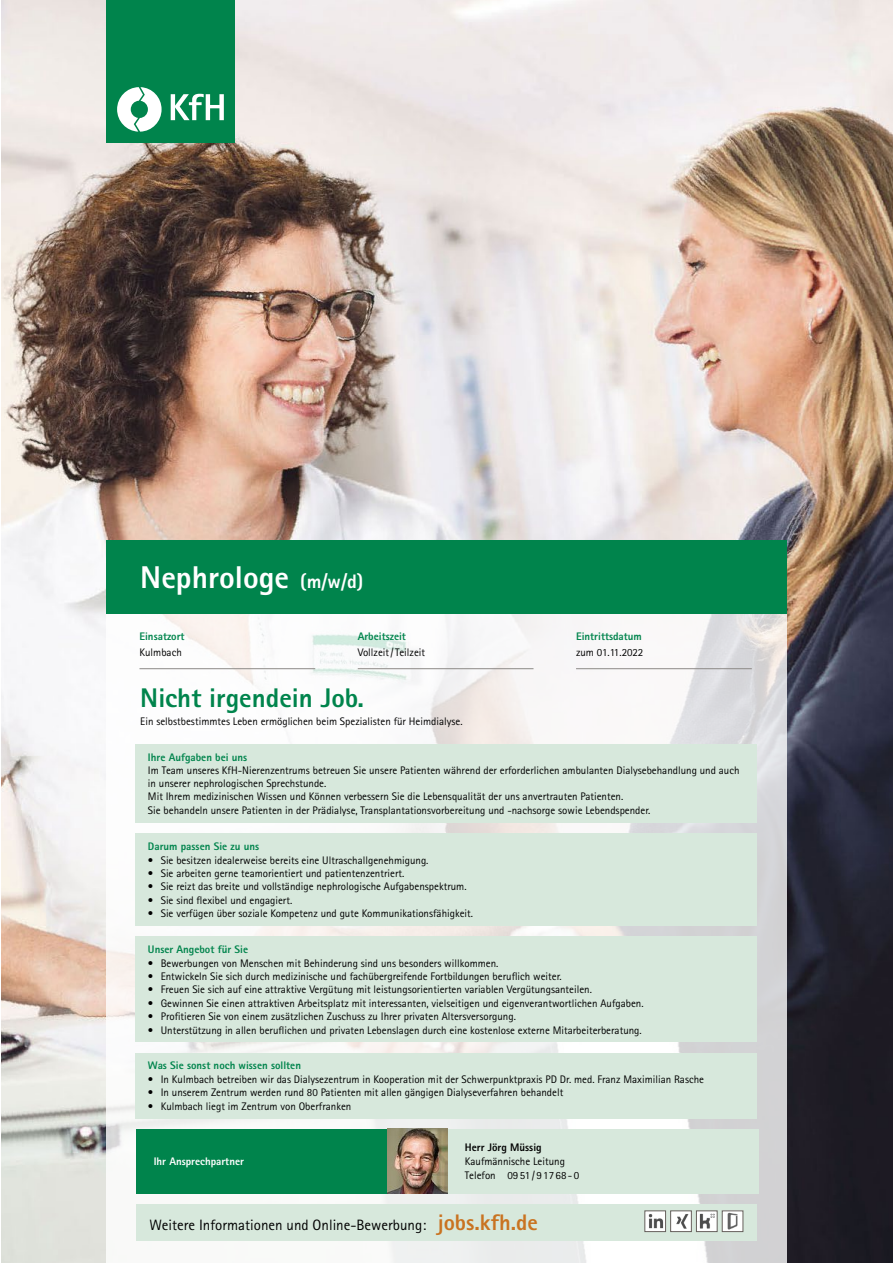
<style>
.page{position:relative;width:893px;height:1263px;background:#fff}
.page>*{position:absolute;margin:0;border:0;box-sizing:border-box;transform-origin:0 0}
.t1{font:800 31.5px "Rotis Sans Serif Std";color:#fff}
.t2{font:800 27px "Rotis Sans Serif Std";color:#00844c}
.t3{font:15px "Rotis Sans Serif Std";color:#000}
.t4{font:10.95px/13.8px "Rotis Sans Serif Std";color:#000}
.t5{font:800 10.95px "Rotis Sans Serif Std";color:#00844c}
.t6{font:800 10.95px "Rotis Sans Serif Std";color:#fff}
.t7{font:800 10.95px "Rotis Sans Serif Std";color:#000}
.s1{font-size:19.5px}
.s2{font-weight:800;font-size:22.5px;color:#c97321}
</style>
<div class="page">
<img style="left:1px;top:0;width:892px;height:1263px">
<svg style="left:106px;top:613px;width:681px;height:650px"></svg>
<div style="left:106px;top:540px;width:681px;height:73px;background:#00844c"></div>
<hr style="left:139px;top:668px;width:176px;height:1px;background:#8c8986">
<hr style="left:358px;top:668px;width:175px;height:1px;background:#8c8986">
<hr style="left:576px;top:668px;width:176px;height:1px;background:#8c8986">
<div style="left:136px;top:1204px;width:621px;height:36px;background:#d7e8dc"></div>
<img style="left:672px;top:1212px;width:18px;height:18px">
<div style="left:670px;top:1210px;width:22px;height:22px;border:1px solid #66605c"></div>
<img style="left:646px;top:1212px;width:18px;height:18px">
<div style="left:644px;top:1210px;width:22px;height:22px;border:1px solid #66605c"></div>
<div style="left:696px;top:1211px;width:21px;height:20px;background:#fff"></div>
<img style="left:699px;top:1213px;width:16px;height:16px">
<div style="left:696px;top:1210px;width:21px;height:22px;border:1px solid #66605c"></div>
<img style="left:724px;top:1212px;width:17px;height:18px">
<div style="left:722px;top:1210px;width:21px;height:22px;border:1px solid #66605c"></div>
<div style="left:135px;top:744px;width:622px;height:79px;background:#d7e8dc"></div>
<div style="left:135px;top:833px;width:622px;height:93px;background:#d7e8dc"></div>
<div style="left:135px;top:936px;width:622px;height:106px;background:#d7e8dc"></div>
<div style="left:135px;top:1053px;width:622px;height:65px;background:#d7e8dc"></div>
<div style="left:137px;top:1129px;width:251px;height:64px;background:#00844c"></div>
<img style="left:388px;top:1129px;width:60px;height:64px">
<div style="left:448px;top:1129px;width:310px;height:64px;background:#d7e8dc"></div>
<div style="left:106px;top:0;width:128px;height:142px;background:#00844c"></div>
<svg style="left:171px;top:94px;width:53px;height:26px"></svg>
<svg style="left:117px;top:87px;width:45px;height:45px"></svg>
<h1 class="t1" style="left:140px;top:557px;width:225px">Nephrologe <span class="s1">(m/w/d)</span></h1>
<p class="t5" style="left:139px;top:630px;width:47px">Einsatzort</p>
<p class="t4" style="left:139px;top:645px;width:44px">Kulmbach</p>
<p class="t5" style="left:358px;top:630px;width:50px">Arbeitszeit</p>
<p class="t4" style="left:358px;top:645px;width:69px">Vollzeit/ Teilzeit</p>
<p class="t5" style="left:576px;top:630px;width:67px">Eintrittsdatum</p>
<p class="t4" style="left:576px;top:645px;width:69px">zum 01.11.2022</p>
<h2 class="t2" style="left:140px;top:680px;width:225px">Nicht irgendein Job.</h2>
<p class="t4" style="left:140px;top:714px;width:324px">Ein selbstbestimmtes Leben ermöglichen beim Spezialisten für Heimdialyse.</p>
<p class="t5" style="left:148px;top:750px;width:101px">Ihre Aufgaben bei uns</p>
<p class="t4" style="left:148px;top:764px;width:593px;line-height:12.1px">Im Team unseres KfH-Nierenzentrums betreuen Sie unsere Patienten während der erforderlichen ambulanten Dialysebehandlung und auch in unserer nephrologischen Sprechstunde.</p>
<p class="t4" style="left:148px;top:790px;width:504px">Mit Ihrem medizinischen Wissen und Können verbessern Sie die Lebensqualität der uns anvertrauten Patienten.<br>Sie behandeln unsere Patienten in der Prädialyse, Transplantationsvorbereitung und -nachsorge sowie Lebendspender.</p>
<p class="t5" style="left:148px;top:839px;width:113px">Darum passen Sie zu uns</p>
<p class="t4" style="left:148px;top:853px;width:282px">• Sie besitzen idealerweise bereits eine Ultraschallgenehmigung.</p>
<p class="t4" style="left:148px;top:866px;width:258px">• Sie arbeiten gerne teamorientiert und patientenzentriert.</p>
<p class="t4" style="left:148px;top:880px;width:320px">• Sie reizt das breite und vollständige nephrologische Aufgabenspektrum.</p>
<p class="t4" style="left:148px;top:893px;width:146px">• Sie sind flexibel und engagiert.</p>
<p class="t4" style="left:148px;top:906px;width:327px">• Sie verfügen über soziale Kompetenz und gute Kommunikationsfähigkeit.</p>
<p class="t5" style="left:148px;top:942px;width:102px">Unser Angebot für Sie</p>
<p class="t4" style="left:148px;top:956px;width:352px">• Bewerbungen von Menschen mit Behinderung sind uns besonders willkommen.</p>
<p class="t4" style="left:148px;top:969px;width:415px">• Entwickeln Sie sich durch medizinische und fachübergreifende Fortbildungen beruflich weiter.</p>
<p class="t4" style="left:148px;top:983px;width:445px">• Freuen Sie sich auf eine attraktive Vergütung mit leistungsorientierten variablen Vergütungsanteilen.</p>
<p class="t4" style="left:148px;top:996px;width:497px">• Gewinnen Sie einen attraktiven Arbeitsplatz mit interessanten, vielseitigen und eigenverantwortlichen Aufgaben.</p>
<p class="t4" style="left:148px;top:1009px;width:369px">• Profitieren Sie von einem zusätzlichen Zuschuss zu Ihrer privaten Altersversorgung.</p>
<p class="t4" style="left:148px;top:1023px;width:495px">• Unterstützung in allen beruflichen und privaten Lebenslagen durch eine kostenlose externe Mitarbeiterberatung.</p>
<p class="t5" style="left:148px;top:1058px;width:155px">Was Sie sonst noch wissen sollten</p>
<p class="t4" style="left:148px;top:1072px;width:558px">• In Kulmbach betreiben wir das Dialysezentrum in Kooperation mit der Schwerpunktpraxis PD Dr. med. Franz Maximilian Rasche</p>
<p class="t4" style="left:148px;top:1086px;width:417px">• In unserem Zentrum werden rund 80 Patienten mit allen gängigen Dialyseverfahren behandelt</p>
<p class="t4" style="left:148px;top:1099px;width:205px">• Kulmbach liegt im Zentrum von Oberfranken</p>
<p class="t6" style="left:154px;top:1154px;width:92px">Ihr Ansprechpartner</p>
<p class="t7" style="left:465px;top:1140px;width:78px">Herr Jörg Müssig</p>
<p class="t4" style="left:465px;top:1154px;width:116px">Kaufmännische Leitung<br>Telefon 09 51/ 91768-0</p>
<h3 class="t3" style="left:150px;top:1216px;width:390px">Weitere Informationen und Online-Bewerbung: <span class="s2">jobs.kfh.de</span></h3>
</div>
